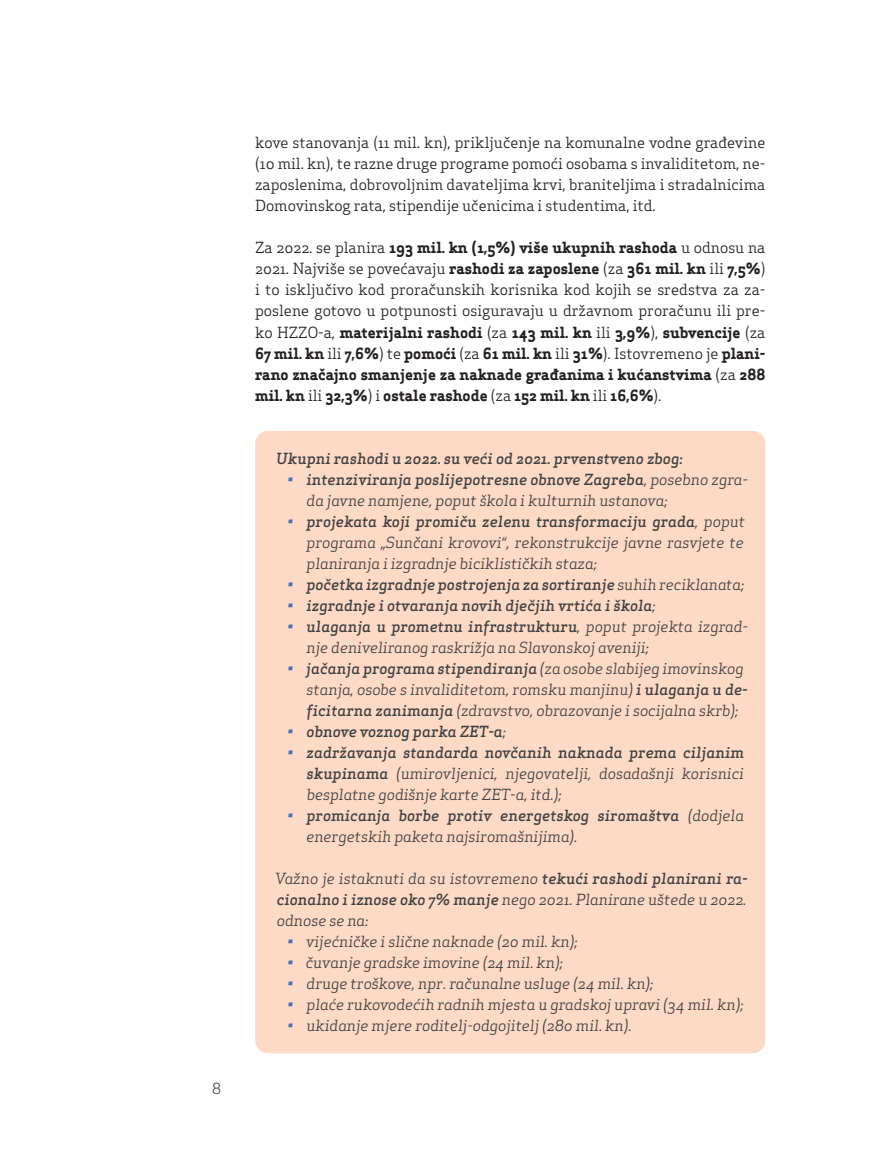
<style>
.page{position:relative;width:893px;height:1170px;background:#fff}
.page>*{position:absolute;margin:0;border:0;box-sizing:border-box;transform-origin:0 0}
.t1{font:italic 15px/21px "Apex Serif";color:#414042}
.t2{font:15px/21px "Apex Serif";color:#231f20;text-align:justify}
.t3{font:italic 500 15px "Apex Serif";color:#414042}
.t4{font:15px "Apex Serif";color:#58595b}
.s1{font-weight:700}
.s2{color:#496db5}
.s3{font-weight:500}
.s4{font-weight:400;color:#496db5}
.s5{font-weight:400}
</style>
<div class="page">
<div style="left:255px;top:431px;width:510px;height:622px;background:#fddac5;border-radius:13px"></div>
<p class="t4" style="left:212px;top:1078px;width:10px">8</p>
<p class="t2" style="left:255px;top:132px;width:512px">kove stanovanja (11 mil. kn), priključenje na komunalne vodne građevine (10 mil. kn), te razne druge programe pomoći osobama s invaliditetom, ne&shy;zaposlenima, dobrovoljnim davateljima krvi, braniteljima i stradalnicima Domovinskog rata, stipendije učenicima i studentima, itd.</p>
<p class="t2" style="left:255px;top:237px;width:512px">Za 2022. se planira <span class="s1">193 mil. kn (1,5%) više ukupnih rashoda</span> u odnosu na 2021. Najviše se povećavaju <span class="s1">rashodi za zaposlene</span> (za <span class="s1">361 mil. kn</span> ili <span class="s1">7,5%</span>) i to isključivo kod proračunskih korisnika kod kojih se sredstva za za&shy;poslene gotovo u potpunosti osiguravaju u državnom proračunu ili pre&shy;ko HZZO-a, <span class="s1">materijalni rashodi</span> (za <span class="s1">143 mil. kn</span> ili <span class="s1">3,9%</span>), <span class="s1">subvencije</span> (za <span class="s1">67 mil. kn</span> ili <span class="s1">7,6%</span>) te <span class="s1">pomoći</span> (za <span class="s1">61 mil. kn</span> ili <span class="s1">31%</span>). Istovremeno je <span class="s1">plani&shy;rano značajno smanjenje za naknade građanima i kućanstvima</span> (za <span class="s1">288 mil. kn</span> ili <span class="s1">32,3%</span>) i <span class="s1">ostale rashode</span> (za <span class="s1">152 mil. kn</span> ili <span class="s1">16,6%</span>).</p>
<p class="t3" style="left:276px;top:448px;width:408px">Ukupni rashodi u 2022. su veći od 2021. prvenstveno zbog:</p>
<p class="t1" style="left:307px;top:468px;width:443px;text-indent:-19px"><span class="s2">•</span> <span class="s3">intenziviranja poslijepotresne obnove Zagreba</span>, posebno zgra&shy;da javne namjene, poput škola i kulturnih ustanova;</p>
<p class="t1" style="left:307px;top:510px;width:440px;text-align:justify;text-indent:-19px"><span class="s2">•</span> <span class="s3">projekata koji promiču zelenu transformaciju grada</span>, poput programa „Sunčani krovovi“, rekonstrukcije javne rasvjete te planiranja i izgradnje biciklističkih staza;</p>
<p class="t3" style="left:287px;top:574px;width:458px"><span class="s4">•</span> početka izgradnje postrojenja za sortiranje <span class="s5">suhih reciklanata;</span></p>
<p class="t3" style="left:287px;top:595px;width:370px"><span class="s4">•</span> izgradnje i otvaranja novih dječjih vrtića i škola<span class="s5">;</span></p>
<p class="t1" style="left:307px;top:615px;width:443px;text-indent:-19px"><span class="s2">•</span> <span class="s3">ulaganja u prometnu infrastrukturu</span>, poput projekta izgrad&shy;nje deniveliranog raskrižja na Slavonskoj aveniji;</p>
<p class="t1" style="left:307px;top:657px;width:443px;text-indent:-19px"><span class="s2">•</span> <span class="s3">jačanja programa stipendiranja</span> (za osobe slabijeg imovinskog stanja, osobe s invaliditetom, romsku manjinu) <span class="s3">i ulaganja u de&shy;ficitarna zanimanja</span> (zdravstvo, obrazovanje i socijalna skrb);</p>
<p class="t3" style="left:287px;top:721px;width:220px"><span class="s4">•</span> obnove voznog parka ZET-a<span class="s5">;</span></p>
<p class="t1" style="left:307px;top:741px;width:439px;text-align:justify;text-indent:-19px"><span class="s2">•</span> <span class="s3">zadržavanja standarda novčanih naknada prema ciljanim skupinama</span> (umirovljenici, njegovatelji, dosadašnji korisnici besplatne godišnje karte ZET-a, itd.);</p>
<p class="t1" style="left:306px;top:804px;width:439px;text-indent:-19px"><span class="s2">•</span> <span class="s3">promicanja borbe protiv energetskog siromaštva</span> (dodjela energetskih paketa najsiromašnijima).</p>
<p class="t1" style="left:275px;top:867px;width:474px;text-align:justify">Važno je istaknuti da su istovremeno <span class="s3">tekući rashodi planirani ra&shy;cionalno i iznose oko 7% manje</span> nego 2021. Planirane uštede u 2022. odnose se na:</p>
<p class="t1" style="left:287px;top:930px;width:292px"><span class="s2">•</span> vijećničke i slične naknade (20 mil. kn);</p>
<p class="t1" style="left:287px;top:951px;width:277px"><span class="s2">•</span> čuvanje gradske imovine (24 mil. kn);</p>
<p class="t1" style="left:287px;top:972px;width:368px"><span class="s2">•</span> druge troškove, npr. računalne usluge (24 mil. kn);</p>
<p class="t1" style="left:287px;top:993px;width:458px"><span class="s2">•</span> plaće rukovodećih radnih mjesta u gradskoj upravi (34 mil. kn);</p>
<p class="t1" style="left:287px;top:1014px;width:346px"><span class="s2">•</span> ukidanje mjere roditelj-odgojitelj (280 mil. kn).</p>
</div>
